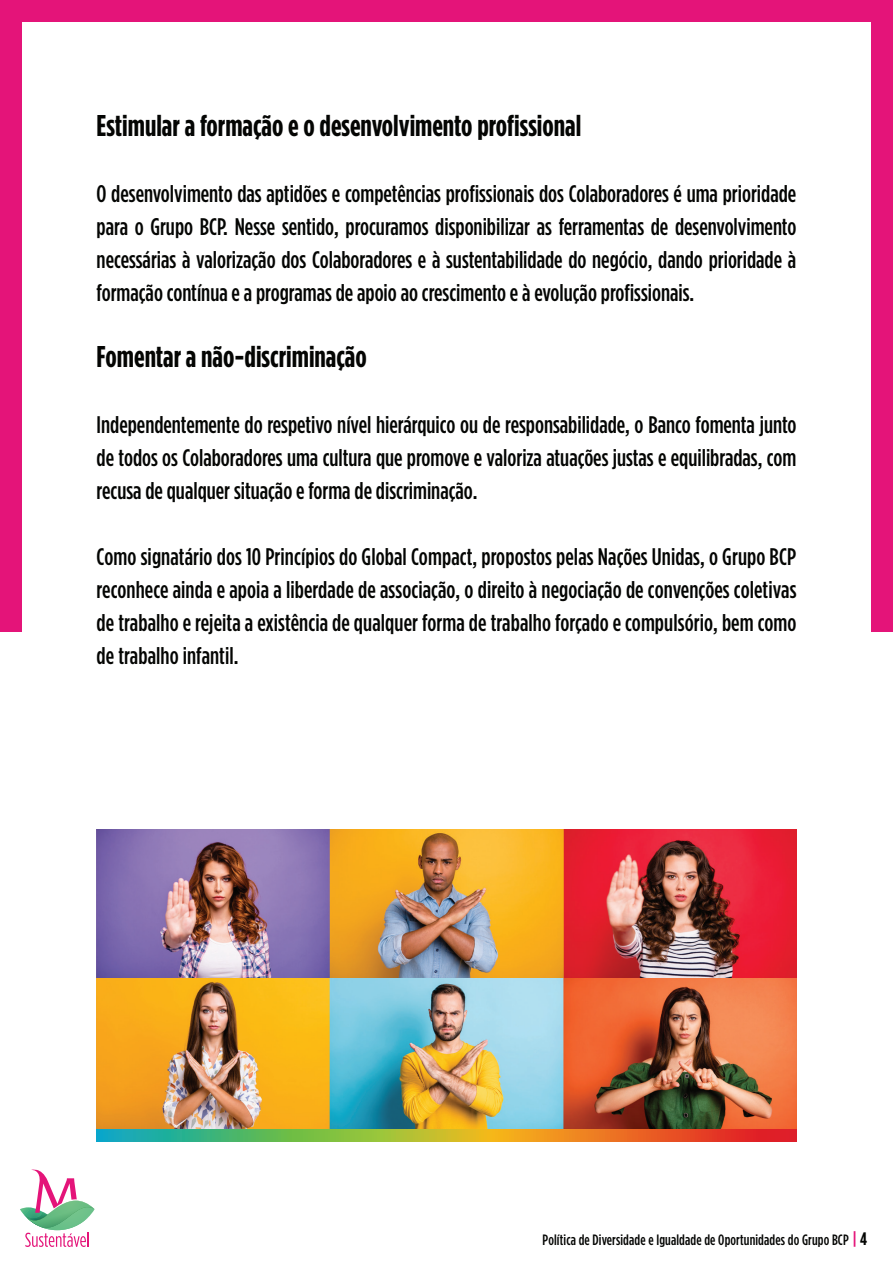
<style>
.page{position:relative;width:893px;height:1263px;background:#fff}
.page>*{position:absolute;margin:0;border:0;box-sizing:border-box;transform-origin:0 0}
.t1{font:700 30px "Gotham Condensed";color:#040503}
.t2{font:500 24px/33px "Gotham Condensed";color:#040503;text-align:justify}
.t3{font:500 15px "Gotham Condensed";letter-spacing:.01em;color:#040503}
.s1{font-weight:700;font-size:18px;color:#e41479}
.s2{font-weight:700;font-size:18px}
</style>
<div class="page">
<div style="left:0;top:0;width:893px;height:21px;background:#e41479"></div>
<div style="left:872px;top:0;width:21px;height:631px;background:#e41479"></div>
<div style="left:0;top:0;width:21px;height:631px;background:#e41479"></div>
<svg style="left:97px;top:1128px;width:699px;height:13px;background:#a59144"></svg>
<svg style="left:20px;top:1169px;width:75px;height:78px"></svg>
<img style="left:97px;top:829px;width:699px;height:299px">
<p class="t1" style="left:97px;top:108px;width:486px">Estimular a formação e o desenvolvimento profissional</p>
<p class="t2" style="left:97px;top:177px;width:701px">O desenvolvimento das aptidões e competências profissionais dos Colaboradores é uma prioridade para o Grupo BCP. Nesse sentido, procuramos disponibilizar as ferramentas de desenvolvimento necessárias à valorização dos Colaboradores e à sustentabilidade do negócio, dando prioridade à formação contínua e a programas de apoio ao crescimento e à evolução profissionais.</p>
<p class="t1" style="left:97px;top:339px;width:272px">Fomentar a não-discriminação</p>
<p class="t2" style="left:97px;top:408px;width:701px">Independentemente do respetivo nível hierárquico ou de responsabilidade, o Banco fomenta junto de todos os Colaboradores uma cultura que promove e valoriza atuações justas e equilibradas, com recusa de qualquer situação e forma de discriminação.</p>
<p class="t2" style="left:97px;top:540px;width:701px">Como signatário dos 10 Princípios do Global Compact, propostos pelas Nações Unidas, o Grupo BCP reconhece ainda e apoia a liberdade de associação, o direito à negociação de convenções coletivas de trabalho e rejeita a existência de qualquer forma de trabalho forçado e compulsório, bem como de trabalho infantil.</p>
<p class="t3" style="left:543px;top:1231px;width:326px">Política de Diversidade e Igualdade de Oportunidades do Grupo BCP <span class="s1">|</span> <span class="s2">4</span></p>
</div>
